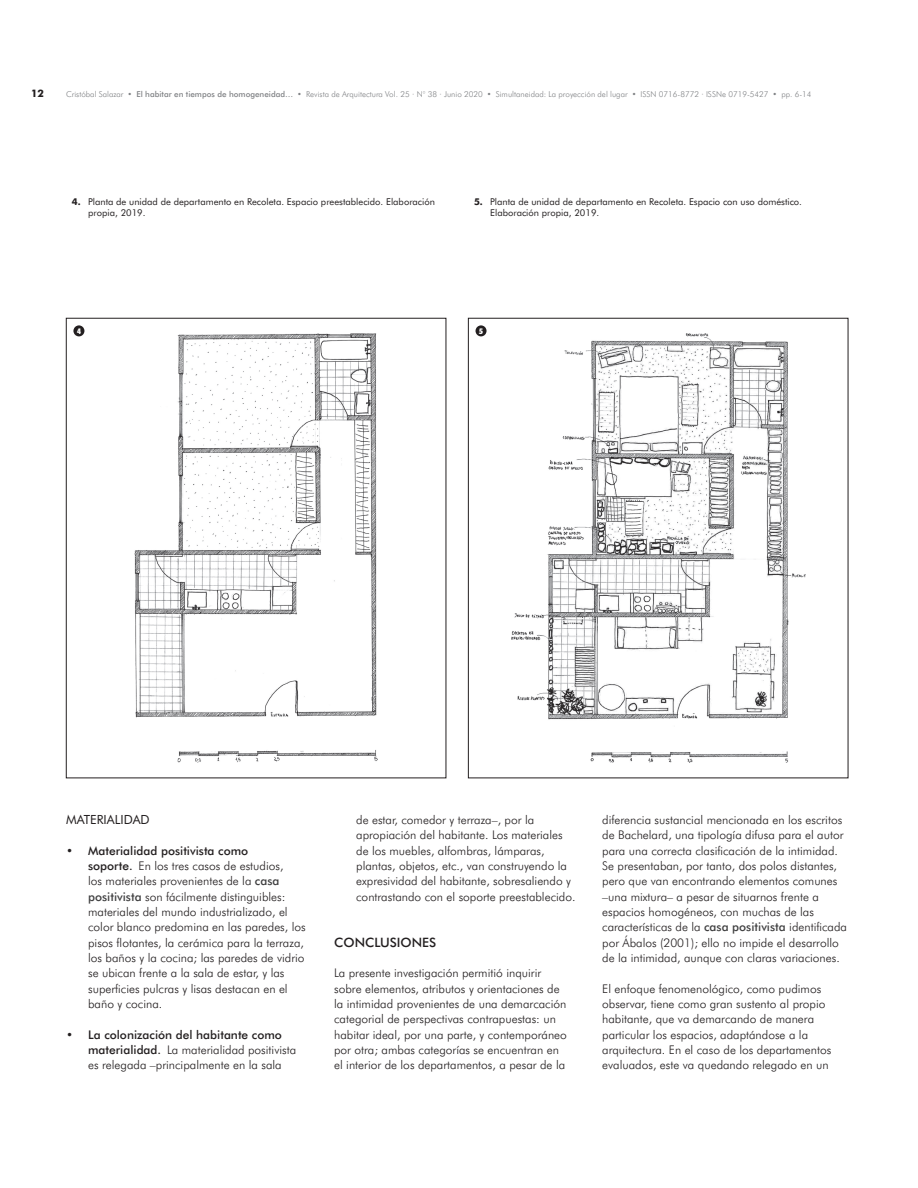
<style>
.page{position:relative;width:918px;height:1188px;background:#fff}
.page>*{position:absolute;margin:0;border:0;box-sizing:border-box;transform-origin:0 0}
.t1{font:500 12.9px "Futura BT";color:#231f20}
.t2{font:12.6px "Futura BT";color:#231f20}
.t3{font:300 12px/15.3px "Futura BT";color:#231f20}
.t4{font:700 10.35px "Futura BT";color:#231f20}
.t5{font:9.45px/11.2px "Futura BT";color:#231f20}
.t6{font:300 8.1px "Futura BT";color:#808285}
.t7{font:900 condensed 7.8px "Futura BT";color:#fff}
.s1{font-weight:500}
.s2{font-weight:700}
.s3{font-weight:500;color:#3e3e3f}
</style>
<div class="page">
<svg style="left:66px;top:318px;width:782px;height:460px"></svg>
<div style="left:73px;top:325px;width:11px;height:11px;background:#231f20;border-radius:50%"></div>
<div style="left:476px;top:325px;width:11px;height:11px;background:#231f20;border-radius:50%"></div>
<p class="t4" style="left:31px;top:87px;width:14px">12</p>
<p class="t6" style="left:66px;top:91px;width:747px">Cristóbal Salazar • <span class="s1">El habitar en tiempos de homogeneidad…</span> • Revista de Arquitectura Vol. 25 · N° 38 · Junio 2020 • Simultaneidad: La proyección del lugar • ISSN 0716-8772 · ISSNe 0719-5427 • pp. 6-14</p>
<p class="t5" style="left:88px;top:196px;width:348px;text-indent:-16px"><span class="s2">4.</span> Planta de unidad de departamento en Recoleta. Espacio preestablecido. Elaboración propia, 2019.</p>
<p class="t5" style="left:490px;top:196px;width:313px;text-indent:-16px"><span class="s2">5.</span> Planta de unidad de departamento en Recoleta. Espacio con uso doméstico.<br>Elaboración propia, 2019.</p>
<p class="t7" style="left:77px;top:327px;width:5px">4</p>
<p class="t7" style="left:479px;top:327px;width:5px">5</p>
<p class="t2" style="left:66px;top:814px;width:85px">MATERIALIDAD</p>
<p class="t3" style="left:88px;top:844px;width:219px;text-indent:-22px">• <span class="s1">Materialidad positivista como<br>soporte.</span> En los tres casos de estudios,<br>los materiales provenientes de la <span class="s3">casa positivista</span> son fácilmente distinguibles: materiales del mundo industrializado, el color blanco predomina en las paredes, los pisos flotantes, la cerámica para la terraza, los baños y la cocina; las paredes de vidrio se ubican frente a la sala de estar, y las superficies pulcras y lisas destacan en el baño y cocina.</p>
<p class="t3" style="left:88px;top:1028px;width:210px;text-indent:-22px">• <span class="s1">La colonización del habitante como materialidad.</span> La materialidad positivista es relegada –principalmente en la sala</p>
<p class="t3" style="left:356px;top:813px;width:221px">de estar, comedor y terraza–, por la apropiación del habitante. Los materiales de los muebles, alfombras, lámparas, plantas, objetos, etc., van construyendo la expresividad del habitante, sobresaliendo y contrastando con el soporte preestablecido.</p>
<p class="t1" style="left:334px;top:937px;width:104px">CONCLUSIONES</p>
<p class="t3" style="left:334px;top:967px;width:234px">La presente investigación permitió inquirir sobre elementos, atributos y orientaciones de la intimidad provenientes de una demarcación categorial de perspectivas contrapuestas: un habitar ideal, por una parte, y contemporáneo por otra; ambas categorías se encuentran en el interior de los departamentos, a pesar de la</p>
<p class="t3" style="left:602px;top:813px;width:246px">diferencia sustancial mencionada en los escritos de Bachelard, una tipología difusa para el autor para una correcta clasificación de la intimidad.<br>Se presentaban, por tanto, dos polos distantes, pero que van encontrando elementos comunes –una mixtura– a pesar de situarnos frente a espacios homogéneos, con muchas de las características de la <span class="s3">casa positivista</span> identificada por Ábalos (2001); ello no impide el desarrollo de la intimidad, aunque con claras variaciones.</p>
<p class="t3" style="left:602px;top:982px;width:231px">El enfoque fenomenológico, como pudimos observar, tiene como gran sustento al propio habitante, que va demarcando de manera particular los espacios, adaptándose a la arquitectura. En el caso de los departamentos evaluados, este va quedando relegado en un</p>
</div>
